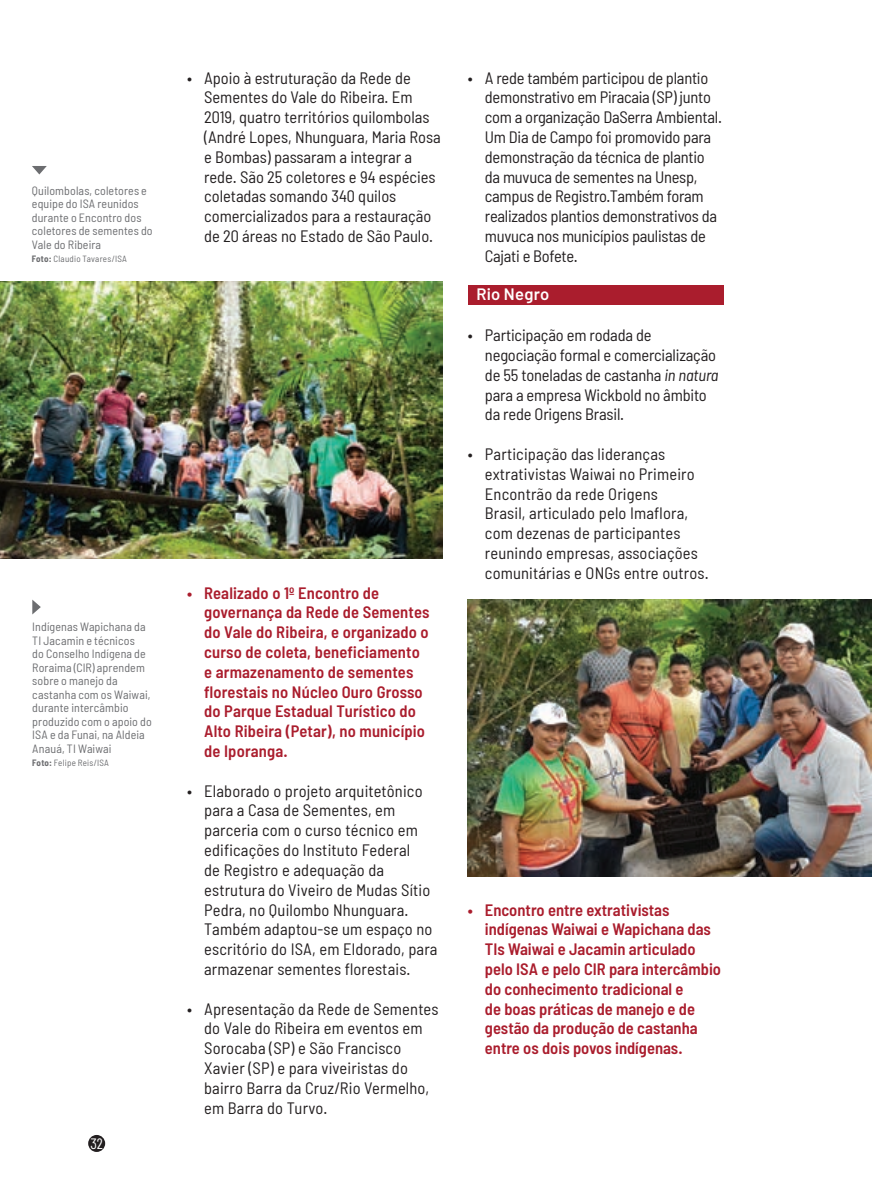
<style>
.page{position:relative;width:872px;height:1191px;background:#fff}
.page>*{position:absolute;margin:0;border:0;box-sizing:border-box;transform-origin:0 0}
.t1{font:semi-condensed 16.5px/19.8px "Barlow";color:#231f20}
.t2{font:600 semi-condensed 16.5px/19.8px "Barlow";color:#aa1d2d}
.t3{font:600 16.5px "Barlow";letter-spacing:.015em;color:#fff}
.t4{font:15px "Barlow Condensed";color:#fff}
.t5{font:semi-condensed 12px/13.5px "Barlow";letter-spacing:.01em;color:#6c6d70}
.t6{font:semi-condensed 9px "Barlow";letter-spacing:.03em;color:#6c6d70}
.s1{font-weight:700}
.s2{font-style:italic}
</style>
<div class="page">
<div style="left:88px;top:1135px;width:17px;height:17px;background:#231f20;border-radius:50%"></div>
<div style="left:468px;top:285px;width:255px;height:20px;background:#aa1d2d"></div>
<svg style="left:32px;top:599px;width:9px;height:15px"></svg>
<img style="left:468px;top:599px;width:404px;height:278px">
<img style="left:0;top:282px;width:442px;height:277px">
<svg style="left:32px;top:166px;width:15px;height:8px"></svg>
<p class="t5" style="left:32px;top:183px;width:122px">Quilombolas, coletores e equipe do ISA reunidos durante o Encontro dos coletores de sementes do<br>Vale do Ribeira</p>
<p class="t6" style="left:32px;top:253px;width:97px"><span class="s1">Foto:</span> Claudio Tavares/ISA</p>
<p class="t5" style="left:32px;top:620px;width:121px">Indígenas Wapichana da<br>TI Jacamin e técnicos<br>do Conselho Indígena de<br>Roraima (CIR) aprendem sobre o manejo da castanha com os Waiwai, durante intercâmbio produzido com o apoio do<br>ISA e da Funai, na Aldeia<br>Anauá, TI Waiwai</p>
<p class="t6" style="left:32px;top:757px;width:78px"><span class="s1">Foto:</span> Felipe Reis/ISA</p>
<p class="t4" style="left:90px;top:1134px;width:14px">32</p>
<p class="t1" style="left:204px;top:67px;width:238px;text-indent:-17px">• Apoio à estruturação da Rede de Sementes do Vale do Ribeira. Em 2019, quatro territórios quilombolas (André Lopes, Nhunguara, Maria Rosa e Bombas) passaram a integrar a rede. São 25 coletores e 94 espécies coletadas somando 340 quilos comercializados para a restauração de 20 áreas no Estado de São Paulo.</p>
<p class="t1" style="left:485px;top:67px;width:238px;text-indent:-17px">• A rede também participou de plantio demonstrativo em Piracaia (SP) junto com a organização DaSerra Ambiental.<br>Um Dia de Campo foi promovido para demonstração da técnica de plantio da muvuca de sementes na Unesp, campus de Registro.Também foram realizados plantios demonstrativos da muvuca nos municípios paulistas de Cajati e Bofete.</p>
<p class="t3" style="left:476px;top:284px;width:75px">Rio Negro</p>
<p class="t1" style="left:485px;top:325px;width:235px;text-indent:-17px">• Participação em rodada de negociação formal e comercialização de 55 toneladas de castanha <span class="s2">in natura </span>para a empresa Wickbold no âmbito da rede Origens Brasil.</p>
<p class="t1" style="left:485px;top:444px;width:225px;text-indent:-17px">• Participação das lideranças extrativistas Waiwai no Primeiro<br>Encontrão da rede Origens<br>Brasil, articulado pelo Imaflora, com dezenas de participantes reunindo empresas, associações comunitárias e ONGs entre outros.</p>
<p class="t2" style="left:204px;top:582px;width:227px;text-indent:-17px">• Realizado o 1º Encontro de governança da Rede de Sementes do Vale do Ribeira, e organizado o curso de coleta, beneficiamento e armazenamento de sementes florestais no Núcleo Ouro Grosso do Parque Estadual Turístico do<br>Alto Ribeira (Petar), no município de Iporanga.</p>
<p class="t1" style="left:204px;top:780px;width:235px;text-indent:-17px">• Elaborado o projeto arquitetônico para a Casa de Sementes, em parceria com o curso técnico em edificações do Instituto Federal<br>de Registro e adequação da estrutura do Viveiro de Mudas Sítio<br>Pedra, no Quilombo Nhunguara.<br>Também adaptou-se um espaço no escritório do ISA, em Eldorado, para armazenar sementes florestais.</p>
<p class="t1" style="left:204px;top:998px;width:236px;text-indent:-17px">• Apresentação da Rede de Sementes do Vale do Ribeira em eventos em<br>Sorocaba (SP) e São Francisco<br>Xavier (SP) e para viveiristas do bairro Barra da Cruz/Rio Vermelho, em Barra do Turvo.</p>
<p class="t2" style="left:485px;top:899px;width:238px;text-indent:-17px">• Encontro entre extrativistas indígenas Waiwai e Wapichana das<br>TIs Waiwai e Jacamin articulado pelo ISA e pelo CIR para intercâmbio do conhecimento tradicional e<br>de boas práticas de manejo e de gestão da produção de castanha entre os dois povos indígenas.</p>
</div>
